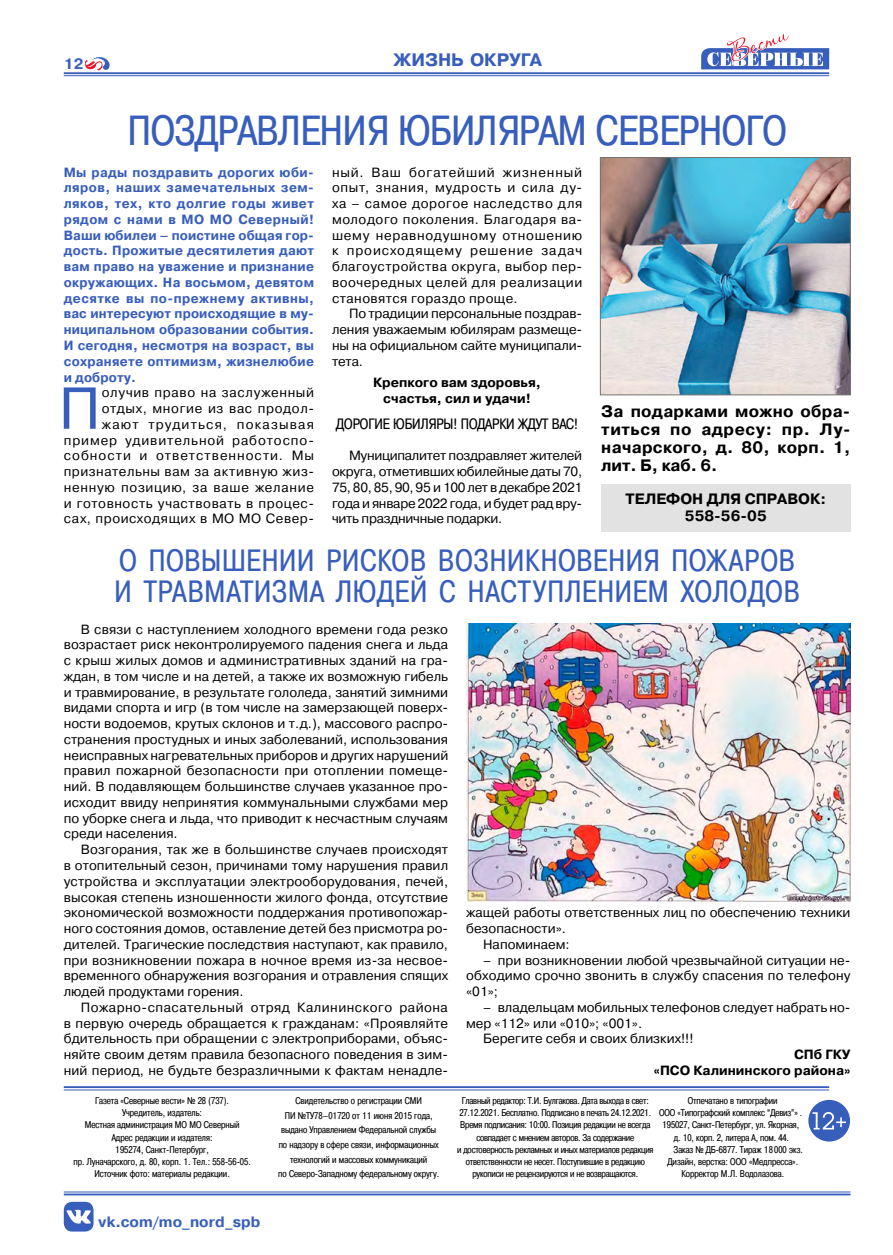
<style>
.page{position:relative;width:893px;height:1255px;background:#fff}
.page>*{position:absolute;margin:0;border:0;box-sizing:border-box;transform-origin:0 0}
.t1{font:58.95px "Pragmatica C";color:#385ebb}
.t2{font:42px "Pragmatica Cond C";color:#385ebb}
.t3{font:30.75px/31.5px "Pragmatica Cond C";letter-spacing:.03em;color:#385ebb}
.t4{font:700 18px "Pragmatica C";letter-spacing:-.01em;color:#385ebb}
.t5{font:700 16.5px/18px "Pragmatica";letter-spacing:.02em;color:#000;text-align:justify}
.t6{font:15px "Pragmatica Cond C";color:#000}
.t7{font:700 15px/17.2px "Pragmatica";color:#000;text-align:center}
.t8{font:700 15px "Pragmatica C";letter-spacing:.005em;color:#385ebb}
.t9{font:13.35px/15.8px "Pragmatica";letter-spacing:.005em;color:#000;text-align:justify}
.t10{font:700 13.35px/15.8px "Pragmatica";letter-spacing:.02em;color:#385ebb;text-align:justify;scale:.96 1}
.t11{font:13.35px/15.8px "Pragmatica";letter-spacing:.05em;color:#000;text-align:right}
.t12{font:700 13.35px/15.8px "Pragmatica";color:#000;text-align:center}
.t13{font:9.75px/12.1px "Pragmatica Cond C";color:#000;text-align:center}
.t14{font:9.75px/12.1px "Pragmatica Cond C";letter-spacing:-.02em;color:#000;text-align:center}
</style>
<div class="page">
<svg style="left:701px;top:34px;width:128px;height:43px"></svg>
<svg style="left:85px;top:57px;width:25px;height:14px"></svg>
<hr style="left:64px;top:1191px;width:786px;height:1px;background:#385ebb">
<hr style="left:64px;top:1193px;width:786px;height:2px;background:#385ebb">
<hr style="left:64px;top:75px;width:765px;height:1px;background:#385ebb">
<hr style="left:64px;top:72px;width:765px;height:2px;background:#385ebb">
<div style="left:64px;top:1201px;width:30px;height:30px;background:#385ebb;border-radius:9px"></div>
<svg style="left:67px;top:1209px;width:24px;height:14px"></svg>
<hr style="left:64px;top:1089px;width:765px;height:1px;background:#385ebb">
<hr style="left:64px;top:1086px;width:765px;height:1px;background:#385ebb">
<div style="left:808px;top:1099px;width:42px;height:42px;background:#385ebb;border-radius:50%"></div>
<svg style="left:812px;top:1112px;width:34px;height:17px"></svg>
<div style="left:601px;top:484px;width:249px;height:47px;background:#e2e2e2"></div>
<img style="left:602px;top:159px;width:246px;height:234px">
<div style="left:600px;top:157px;width:250px;height:238px;border:1px solid #757371"></div>
<img style="left:466px;top:623px;width:384px;height:278px">
<p class="t8" style="left:64px;top:56px;width:21px">12</p>
<h3 class="t4" style="left:394px;top:50px;width:150px">ЖИЗНЬ ОКРУГА</h3>
<h2 class="t2" style="left:128px;top:107px;width:660px">ПОЗДРАВЛЕНИЯ ЮБИЛЯРАМ СЕВЕРНОГО</h2>
<p class="t10" style="left:64px;top:164px;width:262px">Мы рады поздравить дорогих юби&shy;ляров, наших замечательных зем&shy;ляков, тех, кто долгие годы живет рядом с нами в МО МО Северный!<br>Ваши юбилеи – поистине общая гор&shy;дость. Прожитые десятилетия дают вам право на уважение и признание окружающих. На восьмом, девятом десятке вы по-прежнему активны, вас интересуют происходящие в му&shy;ниципальном образовании события.<br>И сегодня, несмотря на возраст, вы сохраняете оптимизм, жизнелюбие и доброту.</p>
<h1 class="t1" style="left:59px;top:375px;width:43px">П</h1>
<p class="t9" style="left:332px;top:164px;width:252px">ный. Ваш богатейший жизненный опыт, знания, мудрость и сила ду&shy;ха – самое дорогое наследство для молодого поколения. Благодаря ва&shy;шему неравнодушному отношению к происходящему решение задач благоустройства округа, выбор пер&shy;воочередных целей для реализации становятся гораздо проще.</p>
<p class="t9" style="left:332px;top:306px;width:252px;text-indent:17px">По традиции персональные поздрав&shy;ления уважаемым юбилярам размеще&shy;ны на официальном сайте муниципали&shy;тета.</p>
<p class="t12" style="left:373px;top:375px;width:169px">Крепкого вам здоровья, счастья, сил и удачи!</p>
<p class="t6" style="left:336px;top:415px;width:243px">ДОРОГИЕ ЮБИЛЯРЫ! ПОДАРКИ ЖДУТ ВАС!</p>
<p class="t9" style="left:332px;top:448px;width:252px;text-indent:17px">Муниципалитет поздравляет жителей округа, отметивших юбилейные даты 70, 75, 80, 85, 90, 95 и 100 лет в декабре 2021 года и январе 2022 года, и будет рад вру&shy;чить праздничные подарки.</p>
<p class="t11" style="left:64px;top:385px;width:252px">олучив право на заслуженный отдых, многие из вас продол&shy;жают трудиться, показывая пример удивительной работоспо&shy;собности и ответственности. Мы признательны вам за активную жиз&shy;ненную позицию, за ваше желание и готовность участвовать в процес&shy;сах, происходящих в МО МО Север-</p>
<p class="t5" style="left:601px;top:403px;width:251px">За подарками можно обра&shy;титься по адресу: пр. Лу&shy;начарского, д. 80, корп. 1, лит. Б, каб. 6.</p>
<p class="t7" style="left:625px;top:490px;width:202px">ТЕЛЕФОН ДЛЯ СПРАВОК:<br>558-56-05</p>
<h3 class="t3" style="left:115px;top:544px;width:686px">О ПОВЫШЕНИИ РИСКОВ ВОЗНИКНОВЕНИЯ ПОЖАРОВ<br>И ТРАВМАТИЗМА ЛЮДЕЙ С НАСТУПЛЕНИЕМ ХОЛОДОВ</h3>
<p class="t9" style="left:64px;top:621px;width:386px;text-indent:17px">В связи с наступлением холодного времени года резко возрастает риск неконтролируемого падения снега и льда с крыш жилых домов и административных зданий на гра&shy;ждан, в том числе и на детей, а также их возможную гибель и травмирование, в результате гололеда, занятий зимними видами спорта и игр (в том числе на замерзающей поверх&shy;ности водоемов, крутых склонов и т.д.), массового распро&shy;странения простудных и иных заболеваний, использования неисправных нагревательных приборов и других нарушений правил пожарной безопасности при отоплении помеще&shy;ний. В подавляющем большинстве случаев указанное про&shy;исходит ввиду непринятия коммунальными службами мер по уборке снега и льда, что приводит к несчастным случаям среди населения.</p>
<p class="t9" style="left:64px;top:842px;width:386px;text-align:left;text-indent:17px">Возгорания, так же в большинстве случаев происходят в отопительный сезон, причинами тому нарушения правил устройства и эксплуатации электрооборудования, печей, высокая степень изношенности жилого фонда, отсутствие экономической возможности поддержания противопожар&shy;ного состояния домов, оставление детей без присмотра ро&shy;дителей. Трагические последствия наступают, как правило, при возникновении пожара в ночное время из-за несвое&shy;временного обнаружения возгорания и отравления спящих людей продуктами горения.</p>
<p class="t9" style="left:64px;top:999px;width:386px;text-indent:17px">Пожарно-спасательный отряд Калининского района в первую очередь обращается к гражданам: «Проявляйте бдительность при обращении с электроприборами, объяс&shy;няйте своим детям правила безопасного поведения в зим&shy;ний период, не будьте безразличными к фактам ненадле-</p>
<p class="t9" style="left:466px;top:905px;width:386px">жащей работы ответственных лиц по обеспечению техники</p>
<p class="t9" style="left:466px;top:920px;width:101px">безопасности».</p>
<p class="t9" style="left:483px;top:936px;width:88px">Напоминаем:</p>
<p class="t9" style="left:466px;top:952px;width:386px;text-indent:17px">– при возникновении любой чрезвычайной ситуации не&shy;обходимо срочно звонить в службу спасения по телефону «01»;</p>
<p class="t9" style="left:483px;top:999px;width:369px">– владельцам мобильных телефонов следует набрать но-</p>
<p class="t9" style="left:466px;top:1015px;width:178px">мер «112» или «010»; «001».</p>
<p class="t9" style="left:483px;top:1031px;width:212px">Берегите себя и своих близких!!!</p>
<p class="t12" style="left:654px;top:1046px;width:198px;text-align:right">СПб ГКУ<br>«ПСО Калининского района»</p>
<p class="t13" style="left:73px;top:1094px;width:179px">Газета «Северные вести» № 28 (737).<br>Учредитель, издатель:<br>Местная администрация МО МО Северный Адрес редакции и издателя:<br>195274, Санкт-Петербург,<br>пр. Луначарского, д. 80, корп. 1. Тел.: 558-56-05.<br>Источник фото: материалы редакции.</p>
<p class="t13" style="left:278px;top:1093px;width:162px;line-height:14.7px">Свидетельство о регистрации СМИ<br>ПИ №ТУ78–01720 от 11 июня 2015 года, выдано Управлением Федеральной службы по надзору в сфере связи, информационных технологий и массовых коммуникаций<br>по Северо-Западному федеральному округу.</p>
<p class="t14" style="left:457px;top:1094px;width:198px">Главный редактор: Т.И. Булгакова. Дата выхода в свет:<br>27.12.2021. Бесплатно. Подписано в печать 24.12.2021.<br>Время подписания: 10:00. Позиция редакции не всегда совпадает с мнением авторов. За содержание<br>и достоверность рекламных и иных материалов редакция ответственности не несет. Поступившие в редакцию рукописи не рецензируются и не возвращаются.</p>
<p class="t13" style="left:688px;top:1094px;width:91px">Отпечатано в типографии</p>
<p class="t13" style="left:659px;top:1106px;width:145px">ООО «Типографский комплекс “Девиз”» .</p>
<p class="t13" style="left:662px;top:1118px;width:138px">195027, Санкт-Петербург, ул. Якорная,</p>
<p class="t13" style="left:674px;top:1130px;width:117px">д. 10, корп. 2, литера А, пом. 44.</p>
<p class="t13" style="left:674px;top:1143px;width:131px">Заказ № ДБ-6877. Тираж 18 000 экз.</p>
<p class="t13" style="left:667px;top:1155px;width:132px">Дизайн, верстка: ООО «Медпресса».</p>
<p class="t13" style="left:681px;top:1167px;width:104px">Корректор М.Л. Водолазова.</p>
<p class="t8" style="left:99px;top:1213px;width:163px">vk.com/mo_nord_spb</p>
</div>
